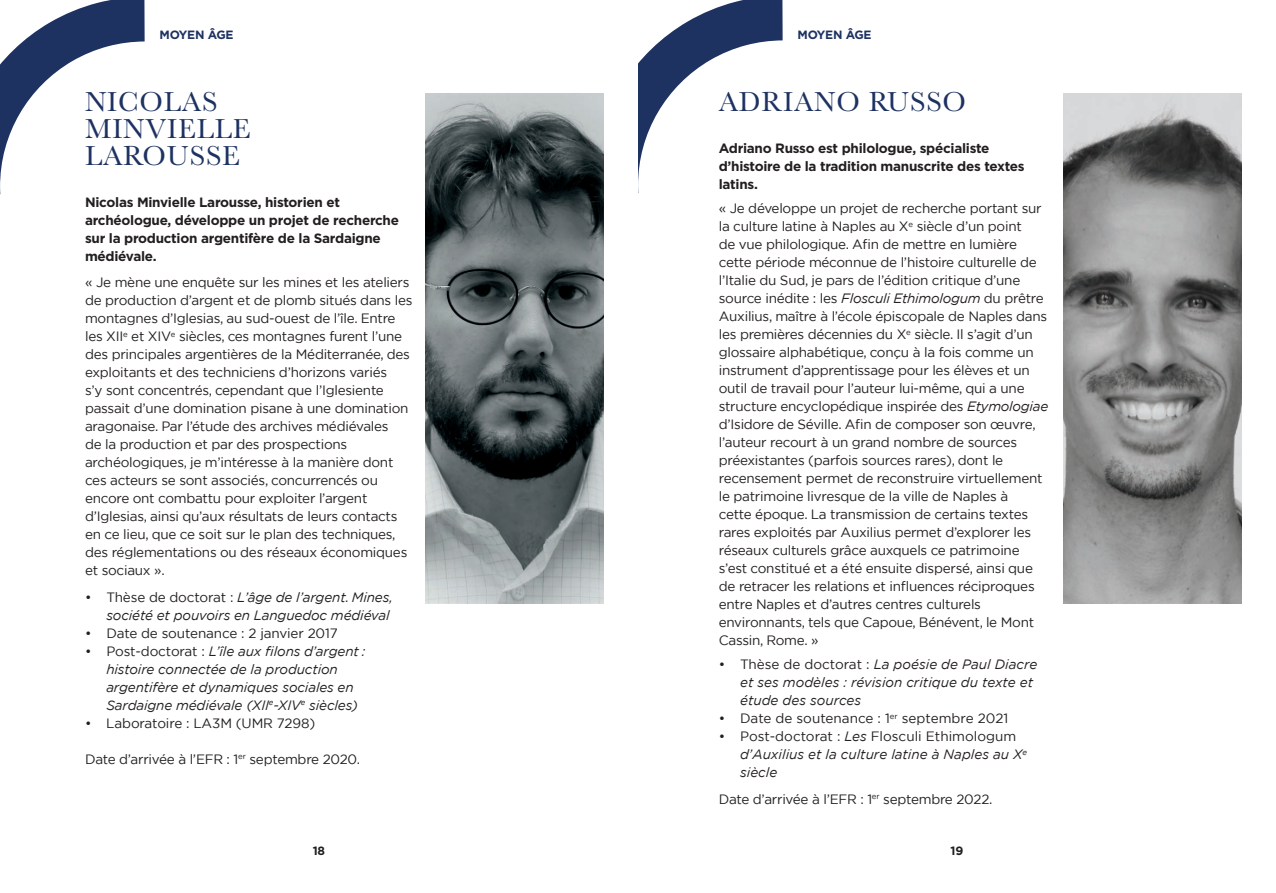
<style>
.page{position:relative;width:1276px;height:893px;background:#fff}
.page>*{position:absolute;margin:0;border:0;box-sizing:border-box;transform-origin:0 0}
.t1{font:28.5px/27px "Baskerville";letter-spacing:.03em;color:#1e3262}
.t2{font:13.5px/18px "Gotham";letter-spacing:-.02em;color:#231f20}
.t3{font:italic 13.5px/18px "Gotham";letter-spacing:-.01em;color:#231f20}
.t4{font:700 13.5px/18px "Gotham";letter-spacing:-.02em;color:#231f20}
.t5{font:13.5px "Gotham";color:#231f20}
.t6{font:700 12px "Gotham";letter-spacing:-.02em;color:#1e3262}
.t7{font:700 12px "Gotham";color:#231f20}
.s1{font-style:normal}
.s2{font-style:italic}
</style>
<div class="page">
<svg style="left:638px;top:0;width:144px;height:193px"></svg>
<svg style="left:0;top:0;width:145px;height:194px"></svg>
<img style="left:425px;top:94px;width:179px;height:510px">
<img style="left:1063px;top:94px;width:179px;height:510px">
<p class="t6" style="left:159px;top:27px;width:76px">MOYEN ÂGE</p>
<h1 class="t1" style="left:85px;top:88px;width:167px">NICOLAS<br>MINVIELLE<br>LAROUSSE</h1>
<p class="t4" style="left:85px;top:193px;width:315px">Nicolas Minvielle Larousse, historien et archéologue, développe un projet de recherche sur la production argentifère de la Sardaigne médiévale.</p>
<p class="t2" style="left:85px;top:273px;width:329px">« Je mène une enquête sur les mines et les ateliers de production d’argent et de plomb situés dans les montagnes d’Iglesias, au sud-ouest de l’île. Entre les XII<sup>e</sup> et XIV<sup>e</sup> siècles, ces montagnes furent l’une des principales argentières de la Méditerranée, des exploitants et des techniciens d’horizons variés<br>s’y sont concentrés, cependant que l’Iglesiente passait d’une domination pisane à une domination aragonaise. Par l’étude des archives médiévales<br>de la production et par des prospections archéologiques, je m’intéresse à la manière dont ces acteurs se sont associés, concurrencés ou encore ont combattu pour exploiter l’argent d’Iglesias, ainsi qu’aux résultats de leurs contacts en ce lieu, que ce soit sur le plan des techniques, des réglementations ou des réseaux économiques et sociaux ».</p>
<p class="t3" style="left:85px;top:588px;width:309px;text-align:right"><span class="s1">• Thèse de doctorat :</span> L’âge de l’argent. Mines, société et pouvoirs en Languedoc médiéval</p>
<p class="t2" style="left:85px;top:624px;width:254px">• Date de soutenance : 2 janvier 2017</p>
<p class="t3" style="left:106px;top:642px;width:260px;text-indent:-21px"><span class="s1">• Post-doctorat :</span> L’île aux filons d’argent : histoire connectée de la production argentifère et dynamiques sociales en Sardaigne médiévale (XII<sup>e</sup>-XIV<sup>e</sup> siècles)</p>
<p class="t2" style="left:85px;top:714px;width:232px">• Laboratoire : LA3M (UMR 7298)</p>
<p class="t2" style="left:85px;top:750px;width:276px">Date d’arrivée à l’EFR : 1<sup>er</sup> septembre 2020.</p>
<p class="t6" style="left:797px;top:27px;width:76px">MOYEN ÂGE</p>
<h1 class="t1" style="left:719px;top:88px;width:249px">ADRIANO RUSSO</h1>
<p class="t4" style="left:719px;top:139px;width:307px">Adriano Russo est philologue, spécialiste d’histoire de la tradition manuscrite des textes latins.</p>
<p class="t2" style="left:719px;top:199px;width:331px">« Je développe un projet de recherche portant sur la culture latine à Naples au X<sup>e</sup> siècle d’un point<br>de vue philologique. Afin de mettre en lumière cette période méconnue de l’histoire culturelle de l’Italie du Sud, je pars de l’édition critique d’une source inédite : les <span class="s2">Flosculi Ethimologum</span> du prêtre Auxilius, maître à l’école épiscopale de Naples dans les premières décennies du X<sup>e</sup> siècle. Il s’agit d’un glossaire alphabétique, conçu à la fois comme un instrument d’apprentissage pour les élèves et un outil de travail pour l’auteur lui-même, qui a une structure encyclopédique inspirée des <span class="s2">Etymologiae </span>d’Isidore de Séville. Afin de composer son œuvre, l’auteur recourt à un grand nombre de sources préexistantes (parfois sources rares), dont le recensement permet de reconstruire virtuellement le patrimoine livresque de la ville de Naples à<br>cette époque. La transmission de certains textes rares exploités par Auxilius permet d’explorer les réseaux culturels grâce auxquels ce patrimoine s’est constitué et a été ensuite dispersé, ainsi que de retracer les relations et influences réciproques entre Naples et d’autres centres culturels environnants, tels que Capoue, Bénévent, le Mont Cassin, Rome. »</p>
<p class="t3" style="left:740px;top:655px;width:299px;text-indent:-21px"><span class="s1">• Thèse de doctorat :</span> La poésie de Paul Diacre et ses modèles : révision critique du texte et étude des sources</p>
<p class="t5" style="left:719px;top:710px;width:291px">• Date de soutenance : 1<sup>er</sup> septembre 2021</p>
<p class="t3" style="left:740px;top:727px;width:289px;text-indent:-21px"><span class="s1">• Post-doctorat :</span> Les <span class="s1">Flosculi Ethimologum </span>d’Auxilius et la culture latine à Naples au X<sup>e </sup>siècle</p>
<p class="t2" style="left:719px;top:790px;width:275px">Date d’arrivée à l’EFR : 1<sup>er</sup> septembre 2022.</p>
<p class="t7" style="left:313px;top:843px;width:14px">18</p>
<p class="t7" style="left:950px;top:843px;width:14px">19</p>
</div>
